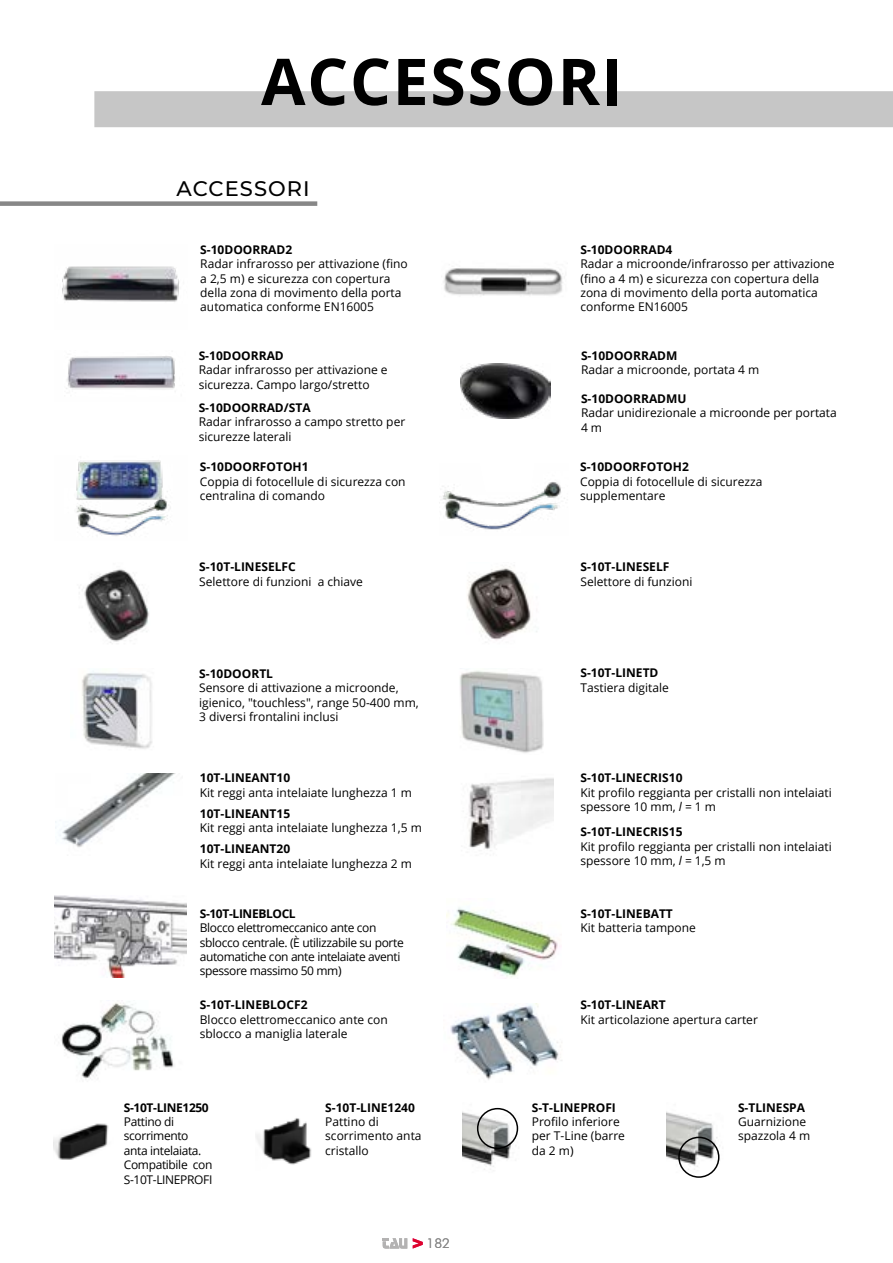
<style>
.page{position:relative;width:893px;height:1263px;background:#fff}
.page>*{position:absolute;margin:0;border:0;box-sizing:border-box;transform-origin:0 0}
.t1{font:700 64.5px "Open Sans";letter-spacing:.025em;color:#000}
.t2{font:500 21px "Montserrat";letter-spacing:.05em;color:#000}
.t3{font:300 13.5px "Futura BT";color:#878787}
.t4{font:12px/14.4px "Open Sans";color:#000}
.t5{font:700 12px "Open Sans";color:#000}
.t6{font:12px/14.4px "Open Sans";letter-spacing:-.03em;color:#000}
.t7{font:700 12px "Open Sans";letter-spacing:-.03em;color:#000}
.s1{font-style:italic}
</style>
<div class="page">
<svg style="left:413px;top:1238px;width:10px;height:10px"></svg>
<svg style="left:383px;top:1238px;width:24px;height:10px"></svg>
<div style="left:0;top:201px;width:317px;height:5px;background:#878787"></div>
<img style="left:460px;top:364px;width:90px;height:55px">
<img style="left:82px;top:671px;width:70px;height:78px">
<img style="left:66px;top:356px;width:109px;height:34px">
<img style="left:62px;top:266px;width:117px;height:36px">
<img style="left:443px;top:268px;width:120px;height:28px">
<img style="left:439px;top:482px;width:126px;height:48px">
<img style="left:460px;top:670px;width:84px;height:83px">
<img style="left:61px;top:1000px;width:113px;height:79px">
<img style="left:54px;top:896px;width:133px;height:81px">
<img style="left:447px;top:907px;width:113px;height:71px">
<img style="left:256px;top:1118px;width:56px;height:47px">
<img style="left:54px;top:1123px;width:55px;height:37px">
<img style="left:468px;top:778px;width:86px;height:71px">
<img style="left:450px;top:1003px;width:112px;height:77px">
<img style="left:55px;top:773px;width:121px;height:74px">
<img style="left:462px;top:1107px;width:57px;height:63px">
<img style="left:666px;top:1111px;width:54px;height:64px">
<div style="left:477px;top:1108px;width:41px;height:41px;border:2px solid #000;border-radius:50%"></div>
<div style="left:678px;top:1137px;width:41px;height:41px;border:2px solid #000;border-radius:50%"></div>
<img style="left:467px;top:566px;width:70px;height:75px">
<img style="left:79px;top:569px;width:70px;height:74px">
<img style="left:76px;top:460px;width:95px;height:76px">
<div style="left:94px;top:91px;width:799px;height:36px;background:#c6c6c6"></div>
<h1 class="t1" style="left:261px;top:36px;width:364px">ACCESSORI</h1>
<h2 class="t2" style="left:176px;top:174px;width:135px">ACCESSORI</h2>
<p class="t5" style="left:200px;top:241px;width:94px">S-10DOORRAD2</p>
<p class="t4" style="left:200px;top:256px;width:209px">Radar infrarosso per attivazione (fino a 2,5 m) e sicurezza con copertura della zona di movimento della porta automatica conforme EN16005</p>
<p class="t5" style="left:199px;top:347px;width:87px">S-10DOORRAD</p>
<p class="t4" style="left:199px;top:362px;width:190px">Radar infrarosso per attivazione e sicurezza. Campo largo/stretto</p>
<p class="t5" style="left:199px;top:399px;width:113px">S-10DOORRAD/STA</p>
<p class="t4" style="left:199px;top:414px;width:208px">Radar infrarosso a campo stretto per sicurezze laterali</p>
<p class="t5" style="left:200px;top:458px;width:110px">S-10DOORFOTOH1</p>
<p class="t4" style="left:200px;top:474px;width:207px">Coppia di fotocellule di sicurezza con centralina di comando</p>
<p class="t5" style="left:199px;top:558px;width:98px">S-10T-LINESELFC</p>
<p class="t4" style="left:199px;top:574px;width:165px">Selettore di funzioni a chiave</p>
<p class="t5" style="left:199px;top:665px;width:75px">S-10DOORTL</p>
<p class="t4" style="left:199px;top:680px;width:221px">Sensore di attivazione a microonde, igienico, "touchless", range 50-400 mm,<br>3 diversi frontalini inclusi</p>
<p class="t5" style="left:200px;top:770px;width:92px">10T-LINEANT10</p>
<p class="t4" style="left:200px;top:785px;width:214px">Kit reggi anta intelaiate lunghezza 1 m</p>
<p class="t5" style="left:200px;top:805px;width:92px">10T-LINEANT15</p>
<p class="t4" style="left:200px;top:820px;width:224px">Kit reggi anta intelaiate lunghezza 1,5 m</p>
<p class="t5" style="left:200px;top:840px;width:92px">10T-LINEANT20</p>
<p class="t4" style="left:200px;top:856px;width:214px">Kit reggi anta intelaiate lunghezza 2 m</p>
<p class="t7" style="left:200px;top:905px;width:97px">S-10T-LINEBLOCL</p>
<p class="t6" style="left:200px;top:920px;width:206px">Blocco elettromeccanico ante con sblocco centrale. (È utilizzabile su porte automatiche con ante intelaiate aventi spessore massimo 50 mm)</p>
<p class="t5" style="left:200px;top:996px;width:109px">S-10T-LINEBLOCF2</p>
<p class="t4" style="left:200px;top:1012px;width:189px">Blocco elettromeccanico ante con sblocco a maniglia laterale</p>
<p class="t7" style="left:124px;top:1099px;width:86px">S-10T-LINE1250</p>
<p class="t6" style="left:124px;top:1114px;width:90px">Pattino di scorrimento anta intelaiata.<br>Compatibile con<br>S-10T-LINEPROFI</p>
<p class="t5" style="left:325px;top:1099px;width:91px">S-10T-LINE1240</p>
<p class="t4" style="left:325px;top:1114px;width:98px">Pattino di scorrimento anta cristallo</p>
<p class="t3" style="left:427px;top:1235px;width:25px">182</p>
<p class="t5" style="left:580px;top:241px;width:94px">S-10DOORRAD4</p>
<p class="t4" style="left:580px;top:256px;width:256px">Radar a microonde/infrarosso per attivazione (fino a 4 m) e sicurezza con copertura della zona di movimento della porta automatica conforme EN16005</p>
<p class="t5" style="left:581px;top:347px;width:98px">S-10DOORRADM</p>
<p class="t4" style="left:581px;top:362px;width:180px">Radar a microonde, portata 4 m</p>
<p class="t5" style="left:581px;top:390px;width:107px">S-10DOORRADMU</p>
<p class="t4" style="left:581px;top:405px;width:257px">Radar unidirezionale a microonde per portata<br>4 m</p>
<p class="t5" style="left:580px;top:458px;width:110px">S-10DOORFOTOH2</p>
<p class="t4" style="left:580px;top:474px;width:184px">Coppia di fotocellule di sicurezza supplementare</p>
<p class="t5" style="left:580px;top:558px;width:90px">S-10T-LINESELF</p>
<p class="t4" style="left:580px;top:574px;width:114px">Selettore di funzioni</p>
<p class="t5" style="left:580px;top:665px;width:80px">S-10T-LINETD</p>
<p class="t4" style="left:580px;top:680px;width:90px">Tastiera digitale</p>
<p class="t5" style="left:580px;top:770px;width:104px">S-10T-LINECRIS10</p>
<p class="t4" style="left:580px;top:785px;width:253px">Kit profilo reggianta per cristalli non intelaiati spessore 10 mm, <span class="s1">l =</span> 1 m</p>
<p class="t5" style="left:580px;top:823px;width:104px">S-10T-LINECRIS15</p>
<p class="t4" style="left:580px;top:839px;width:253px">Kit profilo reggianta per cristalli non intelaiati spessore 10 mm, <span class="s1">l =</span> 1,5 m</p>
<p class="t5" style="left:580px;top:905px;width:94px">S-10T-LINEBATT</p>
<p class="t4" style="left:580px;top:920px;width:117px">Kit batteria tampone</p>
<p class="t5" style="left:580px;top:996px;width:87px">S-10T-LINEART</p>
<p class="t4" style="left:580px;top:1012px;width:179px">Kit articolazione apertura carter</p>
<p class="t5" style="left:532px;top:1099px;width:86px">S-T-LINEPROFI</p>
<p class="t4" style="left:532px;top:1114px;width:95px">Profilo inferiore per T-Line (barre da 2 m)</p>
<p class="t5" style="left:738px;top:1099px;width:69px">S-TLINESPA</p>
<p class="t4" style="left:738px;top:1114px;width:74px">Guarnizione spazzola 4 m</p>
</div>
